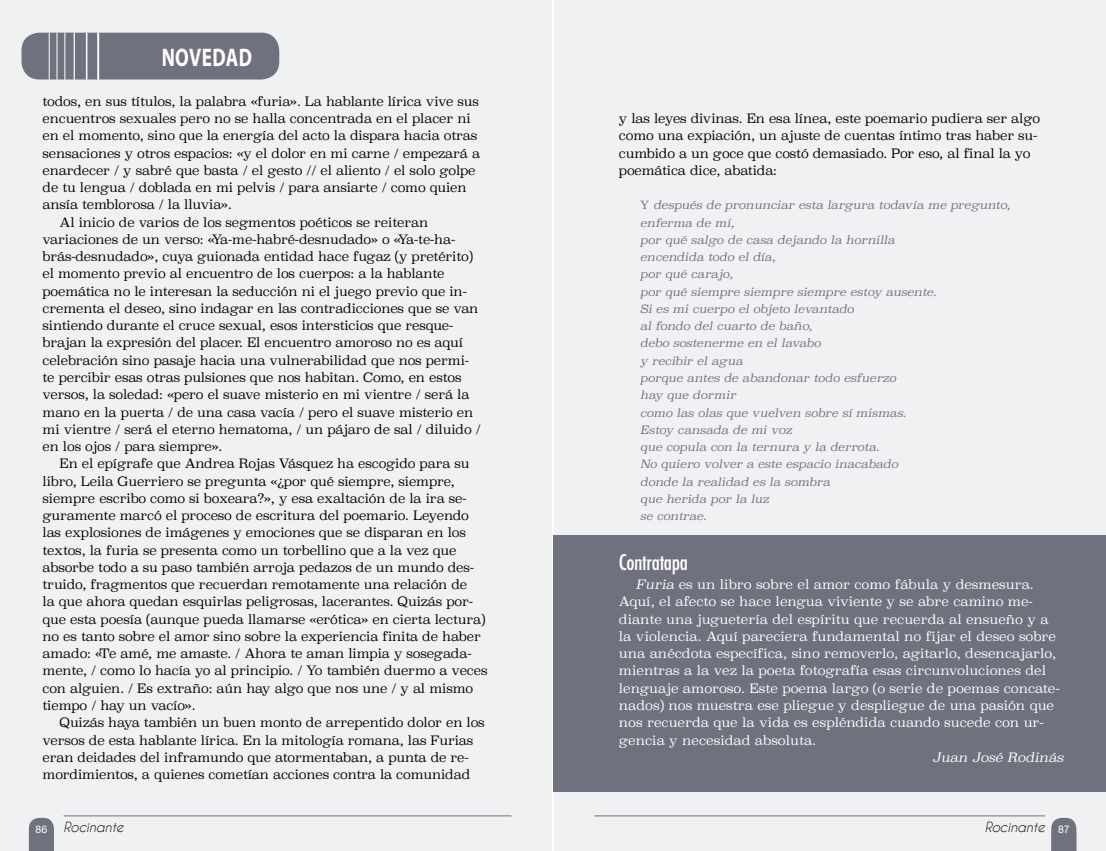
<style>
.page{position:relative;width:1106px;height:851px;background:#fff}
.page>*{position:absolute;margin:0;border:0;box-sizing:border-box;transform-origin:0 0}
.t1{font:700 25.5px "Myriad Pro";letter-spacing:.02em;color:#fff;scale:.75 1}
.t2{font:500 condensed 21px "Futura";letter-spacing:-.02em;color:#fff}
.t3{font:italic 13.2px "Caviar Dreams";color:#000}
.t4{font:12.75px/17.2px "Superclarendon Lt";letter-spacing:-.01em;color:#000}
.t5{font:12.75px/17.2px "Superclarendon Lt";color:#fff}
.t6{font:italic 12.75px "Superclarendon Lt";color:#fff}
.t7{font:italic 11.25px/17.2px "Superclarendon Lt";color:#70717e}
.s1{font-style:normal}
.s2{font-style:italic}
</style>
<div class="page">
<div style="left:0;top:0;width:552px;height:850px;background:#f0f1f2"></div>
<div style="left:554px;top:0;width:552px;height:850px;background:#f0f1f2"></div>
<div style="left:553px;top:534px;width:553px;height:257px;background:#70717e"></div>
<div style="left:21px;top:33px;width:258px;height:46px;background:#70717e;border-radius:18px"></div>
<hr style="left:57px;top:33px;width:1px;height:47px;background:#fff">
<hr style="left:49px;top:33px;width:1px;height:47px;background:#fff">
<hr style="left:64px;top:33px;width:1px;height:47px;background:#fff">
<hr style="left:74px;top:33px;width:1px;height:47px;background:#fff">
<hr style="left:86px;top:33px;width:1px;height:47px;background:#fff">
<hr style="left:97px;top:33px;width:2px;height:47px;background:#fff">
<svg style="left:1051px;top:817px;width:25px;height:33px"></svg>
<hr style="left:594px;top:815px;width:450px;height:1px;background:#70717e">
<svg style="left:29px;top:817px;width:25px;height:33px"></svg>
<hr style="left:64px;top:815px;width:447px;height:1px;background:#70717e">
<h1 class="t1" style="left:162px;top:41px;width:122px">NOVEDAD</h1>
<p class="t4" style="left:43px;top:92px;width:438px">todos, en sus títulos, la palabra «furia». La hablante lírica vive sus</p>
<p class="t4" style="left:43px;top:110px;width:429px">encuentros sexuales pero no se halla concentrada en el placer ni</p>
<p class="t4" style="left:43px;top:127px;width:436px">en el momento, sino que la energía del acto la dispara hacia otras</p>
<p class="t4" style="left:43px;top:144px;width:439px">sensaciones y otros espacios: «y el dolor en mi carne / empezará a</p>
<p class="t4" style="left:43px;top:161px;width:434px">enardecer / y sabré que basta / el gesto // el aliento / el solo golpe</p>
<p class="t4" style="left:43px;top:179px;width:425px">de tu lengua / doblada en mi pelvis / para ansiarte / como quien</p>
<p class="t4" style="left:43px;top:196px;width:191px">ansía temblorosa / la lluvia».</p>
<p class="t4" style="left:60px;top:213px;width:370px">Al inicio de varios de los segmentos poéticos se reiteran</p>
<p class="t4" style="left:43px;top:230px;width:414px">variaciones de un verso: «Ya-me-habré-desnudado» o «Ya-te-ha-</p>
<p class="t4" style="left:43px;top:248px;width:432px">brás-desnudado», cuya guionada entidad hace fugaz (y pretérito)</p>
<p class="t4" style="left:43px;top:265px;width:403px">el momento previo al encuentro de los cuerpos: a la hablante</p>
<p class="t4" style="left:43px;top:282px;width:426px">poemática no le interesan la seducción ni el juego previo que in-</p>
<p class="t4" style="left:43px;top:299px;width:437px">crementa el deseo, sino indagar en las contradicciones que se van</p>
<p class="t4" style="left:43px;top:317px;width:412px">sintiendo durante el cruce sexual, esos intersticios que resque-</p>
<p class="t4" style="left:43px;top:334px;width:422px">brajan la expresión del placer. El encuentro amoroso no es aquí</p>
<p class="t4" style="left:43px;top:351px;width:428px">celebración sino pasaje hacia una vulnerabilidad que nos permi-</p>
<p class="t4" style="left:43px;top:368px;width:420px">te percibir esas otras pulsiones que nos habitan. Como, en estos</p>
<p class="t4" style="left:43px;top:386px;width:428px">versos, la soledad: «pero el suave misterio en mi vientre / será la</p>
<p class="t4" style="left:43px;top:403px;width:432px">mano en la puerta / de una casa vacía / pero el suave misterio en</p>
<p class="t4" style="left:43px;top:420px;width:440px">mi vientre / será el eterno hematoma, / un pájaro de sal / diluido /</p>
<p class="t4" style="left:43px;top:437px;width:181px">en los ojos / para siempre».</p>
<p class="t4" style="left:60px;top:455px;width:411px">En el epígrafe que Andrea Rojas Vásquez ha escogido para su</p>
<p class="t4" style="left:43px;top:472px;width:414px">libro, Leila Guerriero se pregunta «¿por qué siempre, siempre,</p>
<p class="t4" style="left:43px;top:489px;width:425px">siempre escribo como si boxeara?», y esa exaltación de la ira se-</p>
<p class="t4" style="left:43px;top:506px;width:428px">guramente marcó el proceso de escritura del poemario. Leyendo</p>
<p class="t4" style="left:43px;top:524px;width:425px">las explosiones de imágenes y emociones que se disparan en los</p>
<p class="t4" style="left:43px;top:541px;width:415px">textos, la furia se presenta como un torbellino que a la vez que</p>
<p class="t4" style="left:43px;top:558px;width:433px">absorbe todo a su paso también arroja pedazos de un mundo des-</p>
<p class="t4" style="left:43px;top:575px;width:426px">truido, fragmentos que recuerdan remotamente una relación de</p>
<p class="t4" style="left:43px;top:593px;width:432px">la que ahora quedan esquirlas peligrosas, lacerantes. Quizás por-</p>
<p class="t4" style="left:43px;top:610px;width:444px">que esta poesía (aunque pueda llamarse «erótica» en cierta lectura)</p>
<p class="t4" style="left:43px;top:627px;width:440px">no es tanto sobre el amor sino sobre la experiencia finita de haber</p>
<p class="t4" style="left:43px;top:644px;width:430px">amado: «Te amé, me amaste. / Ahora te aman limpia y sosegada-</p>
<p class="t4" style="left:43px;top:662px;width:446px">mente, / como lo hacía yo al principio. / Yo también duermo a veces</p>
<p class="t4" style="left:43px;top:679px;width:432px">con alguien. / Es extraño: aún hay algo que nos une / y al mismo</p>
<p class="t4" style="left:43px;top:696px;width:154px">tiempo / hay un vacío».</p>
<p class="t4" style="left:60px;top:713px;width:427px">Quizás haya también un buen monto de arrepentido dolor en los</p>
<p class="t4" style="left:43px;top:731px;width:432px">versos de esta hablante lírica. En la mitología romana, las Furias</p>
<p class="t4" style="left:43px;top:748px;width:428px">eran deidades del inframundo que atormentaban, a punta de re-</p>
<p class="t4" style="left:43px;top:765px;width:429px">mordimientos, a quienes cometían acciones contra la comunidad</p>
<p class="t4" style="left:619px;top:110px;width:422px">y las leyes divinas. En esa línea, este poemario pudiera ser algo como una expiación, un ajuste de cuentas íntimo tras haber su&shy;cumbido a un goce que costó demasiado. Por eso, al final la yo poemática dice, abatida:</p>
<p class="t7" style="left:640px;top:196px;width:372px"><span class="s1">Y</span> después de pronunciar esta largura todavía me pregunto, enferma de mí,<br>por qué salgo de casa dejando la hornilla<br>encendida todo el día,<br>por qué carajo,<br>por qué siempre siempre siempre estoy ausente.<br>Si es mi cuerpo el objeto levantado<br>al fondo del cuarto de baño,<br>debo sostenerme en el lavabo<br>y recibir el agua<br>porque antes de abandonar todo esfuerzo<br>hay que dormir<br>como las olas que vuelven sobre sí mismas.<br>Estoy cansada de mi voz<br>que copula con la ternura y la derrota.<br>No quiero volver a este espacio inacabado<br>donde la realidad es la sombra<br>que herida por la luz<br>se contrae.</p>
<h2 class="t2" style="left:619px;top:548px;width:71px">Contratapa</h2>
<p class="t5" style="left:619px;top:575px;width:442px;text-indent:17px"><span class="s2">Furia</span> es un libro sobre el amor como fábula y desmesura.<br>Aquí, el afecto se hace lengua viviente y se abre camino me&shy;diante una juguetería del espíritu que recuerda al ensueño y a la violencia. Aquí pareciera fundamental no fijar el deseo sobre una anécdota específica, sino removerlo, agitarlo, desencajarlo, mientras a la vez la poeta fotografía esas circunvoluciones del lenguaje amoroso. Este poema largo (o serie de poemas concate&shy;nados) nos muestra ese pliegue y despliegue de una pasión que nos recuerda que la vida es espléndida cuando sucede con ur&shy;gencia y necesidad absoluta.</p>
<p class="t6" style="left:932px;top:749px;width:132px">Juan José Rodinás</p>
<p class="t3" style="left:36px;top:819px;width:89px"><sub>86</sub> Rocinante</p>
<p class="t3" style="left:984px;top:819px;width:86px">Rocinante <sub>87</sub></p>
</div>
